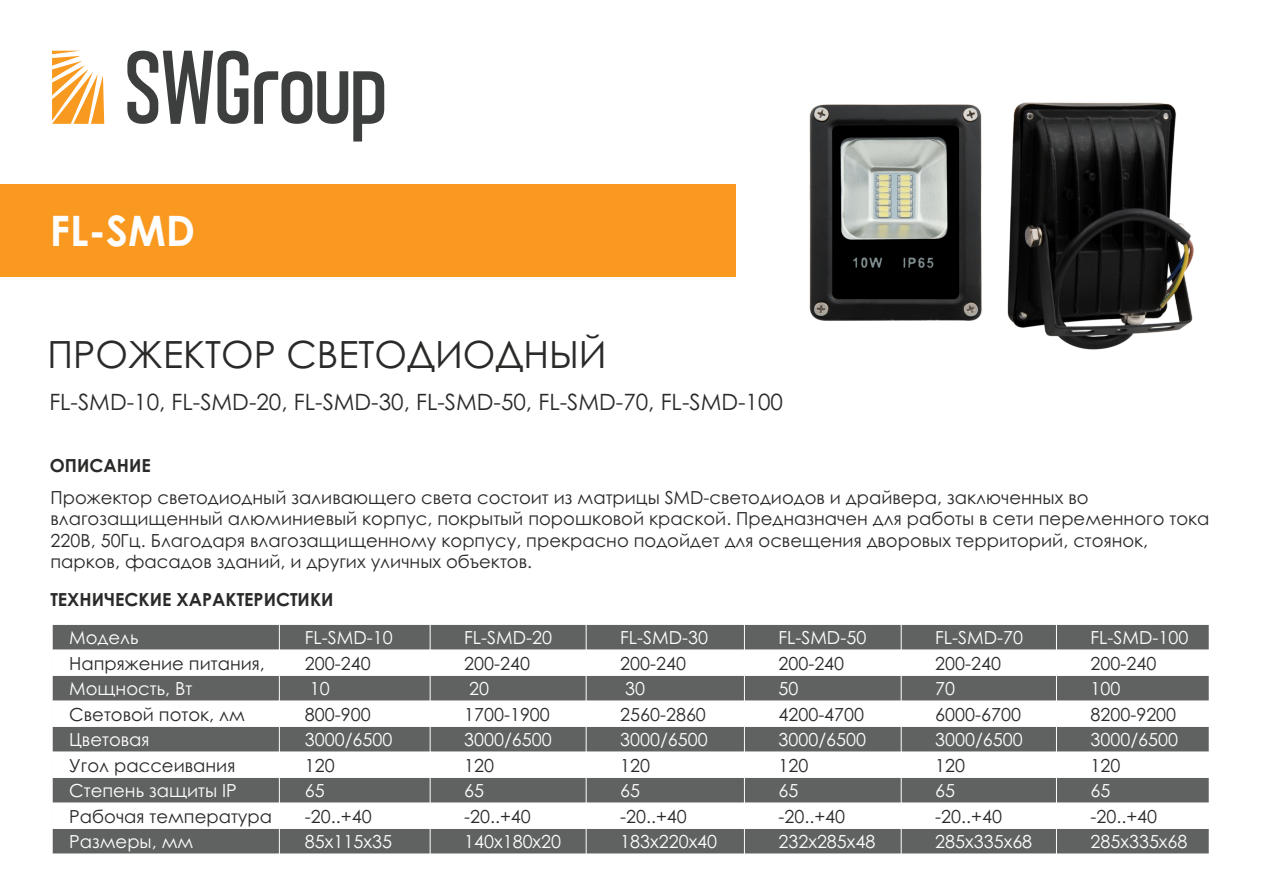
<style>
.page{position:relative;width:1263px;height:893px;background:#fff}
.page>*{position:absolute;margin:0;border:0;box-sizing:border-box;transform-origin:0 0}
.t1{font:700 42px "Century Gothic";color:#fefefe}
.t2{font:37.5px "Century Gothic";color:#2b2a29}
.t3{font:22.5px "Century Gothic";color:#2b2a29}
.t4{font:18px/21.5px "Century Gothic";color:#2b2a29}
.t5{font:18px "Century Gothic";color:#fefefe}
.t6{font:700 18px "Century Gothic";color:#2b2a29}
</style>
<div class="page">
<svg style="left:127px;top:51px;width:121px;height:73px"></svg>
<svg style="left:254px;top:71px;width:130px;height:71px"></svg>
<div style="left:0;top:184px;width:736px;height:93px;background:#f99920"></div>
<svg style="left:52px;top:51px;width:52px;height:73px"></svg>
<div style="left:52px;top:624px;width:227px;height:26px;background:#606161"></div>
<div style="left:279px;top:624px;width:151px;height:26px;background:#606161"></div>
<div style="left:430px;top:624px;width:156px;height:26px;background:#606161"></div>
<div style="left:586px;top:624px;width:158px;height:26px;background:#606161"></div>
<div style="left:744px;top:624px;width:157px;height:26px;background:#606161"></div>
<div style="left:901px;top:624px;width:155px;height:26px;background:#606161"></div>
<div style="left:1056px;top:624px;width:153px;height:26px;background:#606161"></div>
<div style="left:52px;top:675px;width:227px;height:26px;background:#606161"></div>
<div style="left:279px;top:675px;width:151px;height:26px;background:#606161"></div>
<div style="left:430px;top:675px;width:156px;height:26px;background:#606161"></div>
<div style="left:586px;top:675px;width:158px;height:26px;background:#606161"></div>
<div style="left:744px;top:675px;width:157px;height:26px;background:#606161"></div>
<div style="left:901px;top:675px;width:155px;height:26px;background:#606161"></div>
<div style="left:1056px;top:675px;width:153px;height:26px;background:#606161"></div>
<div style="left:52px;top:726px;width:227px;height:26px;background:#606161"></div>
<div style="left:279px;top:726px;width:151px;height:26px;background:#606161"></div>
<div style="left:430px;top:726px;width:156px;height:26px;background:#606161"></div>
<div style="left:586px;top:726px;width:158px;height:26px;background:#606161"></div>
<div style="left:744px;top:726px;width:157px;height:26px;background:#606161"></div>
<div style="left:901px;top:726px;width:155px;height:26px;background:#606161"></div>
<div style="left:1056px;top:726px;width:153px;height:26px;background:#606161"></div>
<div style="left:52px;top:777px;width:227px;height:26px;background:#606161"></div>
<div style="left:279px;top:777px;width:151px;height:26px;background:#606161"></div>
<div style="left:430px;top:777px;width:156px;height:26px;background:#606161"></div>
<div style="left:586px;top:777px;width:158px;height:26px;background:#606161"></div>
<div style="left:744px;top:777px;width:157px;height:26px;background:#606161"></div>
<div style="left:901px;top:777px;width:155px;height:26px;background:#606161"></div>
<div style="left:1056px;top:777px;width:153px;height:26px;background:#606161"></div>
<div style="left:52px;top:828px;width:227px;height:26px;background:#606161"></div>
<div style="left:279px;top:828px;width:151px;height:26px;background:#606161"></div>
<div style="left:430px;top:828px;width:156px;height:26px;background:#606161"></div>
<div style="left:586px;top:828px;width:158px;height:26px;background:#606161"></div>
<div style="left:744px;top:828px;width:157px;height:26px;background:#606161"></div>
<div style="left:901px;top:828px;width:155px;height:26px;background:#606161"></div>
<div style="left:1056px;top:828px;width:153px;height:26px;background:#606161"></div>
<hr style="left:52px;top:624px;width:1px;height:230px;background:#fefefe">
<hr style="left:279px;top:624px;width:1px;height:230px;background:#fefefe">
<hr style="left:430px;top:624px;width:1px;height:230px;background:#fefefe">
<hr style="left:586px;top:624px;width:1px;height:230px;background:#fefefe">
<hr style="left:744px;top:624px;width:1px;height:230px;background:#fefefe">
<hr style="left:901px;top:624px;width:1px;height:230px;background:#fefefe">
<hr style="left:1056px;top:624px;width:1px;height:230px;background:#fefefe">
<hr style="left:52px;top:853px;width:1158px;height:1px;background:#fefefe">
<hr style="left:52px;top:828px;width:1158px;height:1px;background:#fefefe">
<hr style="left:52px;top:802px;width:1158px;height:1px;background:#fefefe">
<hr style="left:52px;top:777px;width:1158px;height:1px;background:#fefefe">
<hr style="left:52px;top:751px;width:1158px;height:1px;background:#fefefe">
<hr style="left:52px;top:726px;width:1158px;height:1px;background:#fefefe">
<hr style="left:52px;top:700px;width:1158px;height:1px;background:#fefefe">
<hr style="left:52px;top:675px;width:1158px;height:1px;background:#fefefe">
<hr style="left:52px;top:649px;width:1158px;height:1px;background:#fefefe">
<hr style="left:52px;top:624px;width:1158px;height:1px;background:#fefefe">
<img style="left:809px;top:104px;width:173px;height:217px">
<img style="left:1007px;top:102px;width:187px;height:248px">
<h1 class="t1" style="left:50px;top:214px;width:147px">FL-SMD</h1>
<h2 class="t2" style="left:48px;top:340px;width:561px">ПРОЖЕКТОР СВЕТОДИОДНЫЙ</h2>
<p class="t3" style="left:49px;top:394px;width:735px">FL-SMD-10, FL-SMD-20, FL-SMD-30, FL-SMD-50, FL-SMD-70, FL-SMD-100</p>
<p class="t6" style="left:50px;top:458px;width:103px">ОПИСАНИЕ</p>
<p class="t4" style="left:50px;top:488px;width:1160px">Прожектор светодиодный заливающего света состоит из матрицы SMD-светодиодов и драйвера, заключенных во влагозащищенный алюминиевый корпус, покрытый порошковой краской. Предназначен для работы в сети переменного тока 220В, 50Гц. Благодаря влагозащищенному корпусу, прекрасно подойдет для освещения дворовых территорий, стоянок, парков, фасадов зданий, и других уличных объектов.</p>
<p class="t6" style="left:50px;top:592px;width:285px">ТЕХНИЧЕСКИЕ ХАРАКТЕРИСТИКИ</p>
<p class="t5" style="left:69px;top:630px;width:71px">Модель</p>
<p class="t5" style="left:305px;top:630px;width:89px">FL-SMD-10</p>
<p class="t5" style="left:464px;top:630px;width:89px">FL-SMD-20</p>
<p class="t5" style="left:620px;top:630px;width:89px">FL-SMD-30</p>
<p class="t5" style="left:778px;top:630px;width:89px">FL-SMD-50</p>
<p class="t5" style="left:935px;top:630px;width:89px">FL-SMD-70</p>
<p class="t5" style="left:1090px;top:630px;width:99px">FL-SMD-100</p>
<p class="t4" style="left:69px;top:654px;width:197px">Напряжение питания,</p>
<p class="t4" style="left:305px;top:654px;width:67px">200-240</p>
<p class="t4" style="left:464px;top:654px;width:67px">200-240</p>
<p class="t4" style="left:620px;top:654px;width:67px">200-240</p>
<p class="t4" style="left:778px;top:654px;width:67px">200-240</p>
<p class="t4" style="left:935px;top:654px;width:67px">200-240</p>
<p class="t4" style="left:1090px;top:654px;width:67px">200-240</p>
<p class="t5" style="left:69px;top:681px;width:125px">Мощность, Вт</p>
<p class="t5" style="left:310px;top:681px;width:21px">10</p>
<p class="t5" style="left:469px;top:681px;width:21px">20</p>
<p class="t5" style="left:625px;top:681px;width:21px">30</p>
<p class="t5" style="left:778px;top:681px;width:21px">50</p>
<p class="t5" style="left:935px;top:681px;width:21px">70</p>
<p class="t5" style="left:1090px;top:681px;width:31px">100</p>
<p class="t4" style="left:69px;top:705px;width:177px">Световой поток, лм</p>
<p class="t4" style="left:305px;top:705px;width:67px">800-900</p>
<p class="t4" style="left:464px;top:705px;width:87px">1700-1900</p>
<p class="t4" style="left:620px;top:705px;width:87px">2560-2860</p>
<p class="t4" style="left:778px;top:705px;width:87px">4200-4700</p>
<p class="t4" style="left:935px;top:705px;width:87px">6000-6700</p>
<p class="t4" style="left:1090px;top:705px;width:87px">8200-9200</p>
<p class="t5" style="left:69px;top:733px;width:82px">Цветовая</p>
<p class="t5" style="left:305px;top:733px;width:89px">3000/6500</p>
<p class="t5" style="left:464px;top:733px;width:89px">3000/6500</p>
<p class="t5" style="left:620px;top:733px;width:89px">3000/6500</p>
<p class="t5" style="left:778px;top:733px;width:89px">3000/6500</p>
<p class="t5" style="left:935px;top:733px;width:89px">3000/6500</p>
<p class="t5" style="left:1090px;top:733px;width:89px">3000/6500</p>
<p class="t4" style="left:69px;top:756px;width:168px">Угол рассеивания</p>
<p class="t4" style="left:305px;top:756px;width:31px">120</p>
<p class="t4" style="left:464px;top:756px;width:31px">120</p>
<p class="t4" style="left:620px;top:756px;width:31px">120</p>
<p class="t4" style="left:778px;top:756px;width:31px">120</p>
<p class="t4" style="left:935px;top:756px;width:31px">120</p>
<p class="t4" style="left:1090px;top:756px;width:31px">120</p>
<p class="t5" style="left:69px;top:784px;width:169px">Степень защиты IP</p>
<p class="t5" style="left:305px;top:784px;width:21px">65</p>
<p class="t5" style="left:464px;top:784px;width:21px">65</p>
<p class="t5" style="left:620px;top:784px;width:21px">65</p>
<p class="t5" style="left:778px;top:784px;width:21px">65</p>
<p class="t5" style="left:935px;top:784px;width:21px">65</p>
<p class="t5" style="left:1090px;top:784px;width:21px">65</p>
<p class="t4" style="left:69px;top:807px;width:204px">Рабочая температура</p>
<p class="t4" style="left:305px;top:807px;width:68px">-20..+40</p>
<p class="t4" style="left:464px;top:807px;width:68px">-20..+40</p>
<p class="t4" style="left:620px;top:807px;width:68px">-20..+40</p>
<p class="t4" style="left:778px;top:807px;width:68px">-20..+40</p>
<p class="t4" style="left:935px;top:807px;width:68px">-20..+40</p>
<p class="t4" style="left:1090px;top:807px;width:68px">-20..+40</p>
<p class="t5" style="left:69px;top:835px;width:126px">Размеры, мм</p>
<p class="t5" style="left:305px;top:835px;width:89px">85x115x35</p>
<p class="t5" style="left:464px;top:835px;width:99px">140x180x20</p>
<p class="t5" style="left:620px;top:835px;width:99px">183x220x40</p>
<p class="t5" style="left:778px;top:835px;width:99px">232x285x48</p>
<p class="t5" style="left:935px;top:835px;width:99px">285x335x68</p>
<p class="t5" style="left:1090px;top:835px;width:99px">285x335x68</p>
</div>
